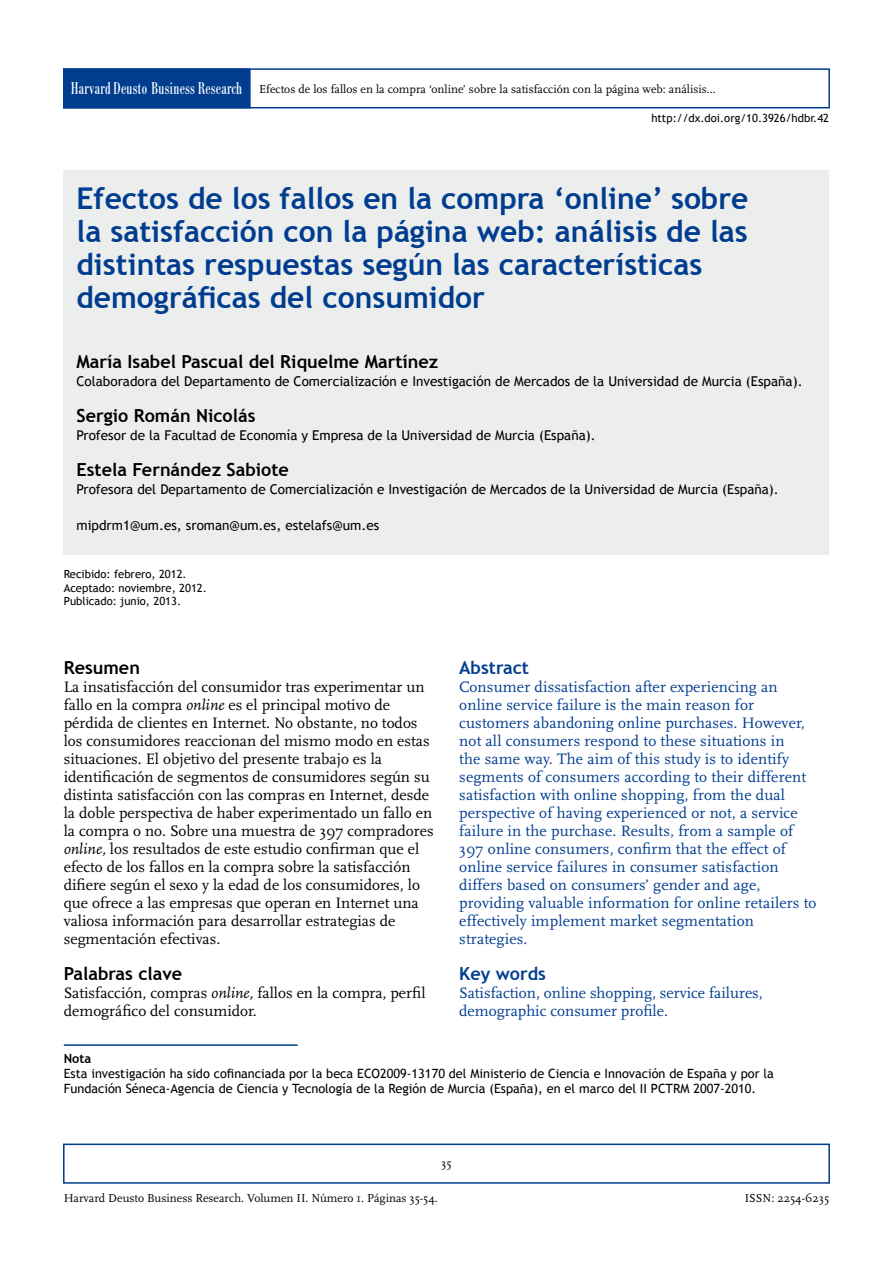
<style>
.page{position:relative;width:893px;height:1263px;background:#fff}
.page>*{position:absolute;margin:0;border:0;box-sizing:border-box;transform-origin:0 0}
.t1{font:700 30px/33px "Trebuchet MS";color:#003d8f}
.t2{font:700 18px "Trebuchet MS";color:#000}
.t3{font:700 18px "Trebuchet MS";color:#003d8f}
.t4{font:15.75px/18px "Scala";color:#000}
.t5{font:15.75px/18px "Scala";letter-spacing:.01em;color:#003d8f}
.t6{font:13.5px "Trebuchet MS";color:#000}
.t7{font:12.75px/15px "Trebuchet MS";color:#000}
.t8{font:700 12.75px "Trebuchet MS";color:#000}
.t9{font:12px "Scala";color:#000}
.t10{font:11.25px/13.5px "Trebuchet MS";color:#000}
.s1{font-family:"Bodoni BE";font-stretch:condensed;font-size:16.8px;color:#fff}
.s2{font-style:italic}
</style>
<div class="page">
<div style="left:63px;top:68px;width:767px;height:40px;border:2px solid #003d8f"></div>
<div style="left:63px;top:1143px;width:767px;height:41px;border:2px solid #003d8f"></div>
<div style="left:63px;top:68px;width:188px;height:40px;background:#003d8f;border:2px solid #003d8f"></div>
<div style="left:64px;top:170px;width:765px;height:384px;background:#eceded"></div>
<hr style="left:64px;top:1044px;width:234px;height:2px;background:#003d8f">
<p class="t9" style="left:71px;top:82px;width:646px"><span class="s1">Harvard Deusto Business Research</span> Efectos de los fallos en la compra ‘online’ sobre la satisfacción con la página web: análisis...</p>
<p class="t10" style="left:651px;top:112px;width:179px">http://dx.doi.org/10.3926/hdbr.42</p>
<h1 class="t1" style="left:77px;top:182px;width:673px">Efectos de los fallos en la compra ‘online’ sobre la satisfacción con la página web: análisis de las distintas respuestas según las características demográficas del consumidor</h1>
<p class="t2" style="left:77px;top:350px;width:363px">María Isabel Pascual del Riquelme Martínez</p>
<p class="t6" style="left:77px;top:373px;width:728px">Colaboradora del Departamento de Comercialización e Investigación de Mercados de la Universidad de Murcia (España).</p>
<p class="t2" style="left:77px;top:404px;width:180px">Sergio Román Nicolás</p>
<p class="t6" style="left:77px;top:427px;width:521px">Profesor de la Facultad de Economía y Empresa de la Universidad de Murcia (España).</p>
<p class="t2" style="left:77px;top:458px;width:214px">Estela Fernández Sabiote</p>
<p class="t6" style="left:77px;top:481px;width:704px">Profesora del Departamento de Comercialización e Investigación de Mercados de la Universidad de Murcia (España).</p>
<p class="t6" style="left:77px;top:517px;width:304px">mipdrm1@um.es, sroman@um.es, estelafs@um.es</p>
<p class="t10" style="left:64px;top:568px;width:145px">Recibido: febrero, 2012.<br>Aceptado: noviembre, 2012.<br>Publicado: junio, 2013.</p>
<p class="t2" style="left:64px;top:656px;width:78px">Resumen</p>
<p class="t4" style="left:64px;top:678px;width:371px">La insatisfacción del consumidor tras experimentar un fallo en la compra <span class="s2">online</span> es el principal motivo de pérdida de clientes en Internet. No obstante, no todos los consumidores reaccionan del mismo modo en estas situaciones. El objetivo del presente trabajo es la identificación de segmentos de consumidores según su distinta satisfacción con las compras en Internet, desde la doble perspectiva de haber experimentado un fallo en la compra o no. Sobre una muestra de 397 compradores <span class="s2">online,</span> los resultados de este estudio confirman que el efecto de los fallos en la compra sobre la satisfacción difiere según el sexo y la edad de los consumidores, lo que ofrece a las empresas que operan en Internet una valiosa información para desarrollar estrategias de segmentación efectivas.</p>
<p class="t2" style="left:64px;top:962px;width:120px">Palabras clave</p>
<p class="t4" style="left:64px;top:984px;width:363px">Satisfacción, compras <span class="s2">online,</span> fallos en la compra, perfil demográfico del consumidor.</p>
<p class="t3" style="left:459px;top:656px;width:71px">Abstract</p>
<p class="t5" style="left:459px;top:678px;width:359px">Consumer dissatisfaction after experiencing an online service failure is the main reason for customers abandoning online purchases. However, not all consumers respond to these situations in<br>the same way. The aim of this study is to identify segments of consumers according to their different satisfaction with online shopping, from the dual perspective of having experienced or not, a service failure in the purchase. Results, from a sample of 397 online consumers, confirm that the effect of online service failures in consumer satisfaction differs based on consumers’ gender and age, providing valuable information for online retailers to effectively implement market segmentation strategies.</p>
<p class="t3" style="left:459px;top:962px;width:88px">Key words</p>
<p class="t5" style="left:459px;top:984px;width:305px">Satisfaction, online shopping, service failures, demographic consumer profile.</p>
<p class="t8" style="left:64px;top:1050px;width:29px">Nota</p>
<p class="t7" style="left:64px;top:1066px;width:712px">Esta investigación ha sido cofinanciada por la beca ECO2009-13170 del Ministerio de Ciencia e Innovación de España y por la<br>Fundación Séneca-Agencia de Ciencia y Tecnología de la Región de Murcia (España), en el marco del II PCTRM 2007-2010.</p>
<p class="t9" style="left:441px;top:1156px;width:12px">35</p>
<p class="t9" style="left:64px;top:1192px;width:376px">Harvard Deusto Business Research. Volumen II. Número 1. Páginas 35-54.</p>
<p class="t9" style="left:745px;top:1192px;width:86px">ISSN: 2254-6235</p>
</div>
